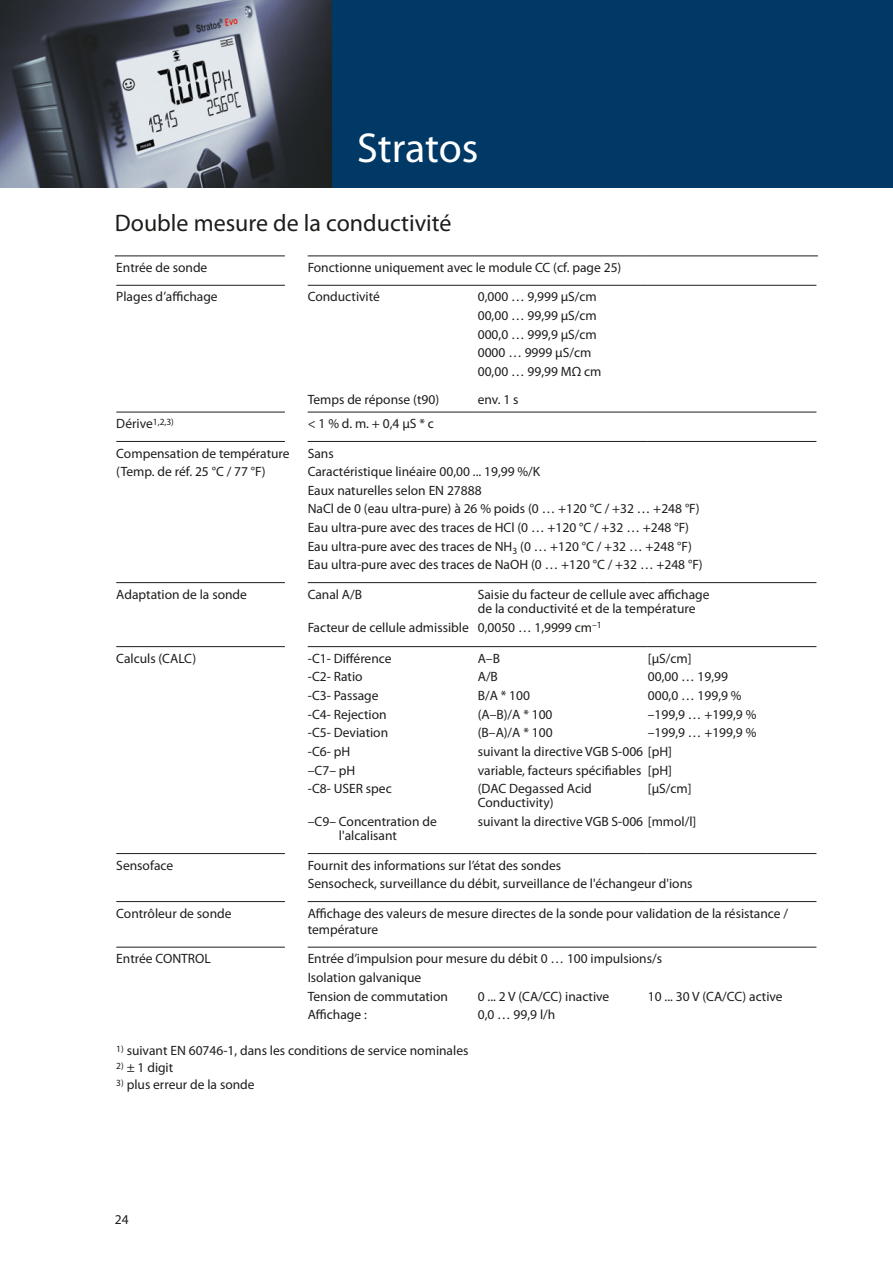
<style>
.page{position:relative;width:893px;height:1263px;background:#fff}
.page>*{position:absolute;margin:0;border:0;box-sizing:border-box;transform-origin:0 0}
.t1{font:42px "Myriad Pro";letter-spacing:-.005em;color:#fff}
.Tabellenüberschrift{font:24px "Myriad Pro";color:#1d1d1b}
.Beschriftungen_MZ_D{font:13.5px/14.2px "Myriad Pro";color:#1d1d1b}
.Tabelle_D{font:13.5px/16.2px "Myriad Pro";color:#1d1d1b}
</style>
<div class="page">
<div style="left:332px;top:0;width:561px;height:187px;background:#003866"></div>
<img style="left:0;top:0;width:332px;height:187px">
<hr style="left:115px;top:256px;width:170px;height:1px;background:#1d1d1b">
<hr style="left:308px;top:256px;width:169px;height:1px;background:#1d1d1b">
<hr style="left:477px;top:256px;width:170px;height:1px;background:#1d1d1b">
<hr style="left:647px;top:256px;width:171px;height:1px;background:#1d1d1b">
<hr style="left:308px;top:441px;width:169px;height:1px;background:#1d1d1b">
<hr style="left:477px;top:441px;width:170px;height:1px;background:#1d1d1b">
<hr style="left:647px;top:441px;width:169px;height:1px;background:#1d1d1b">
<hr style="left:116px;top:285px;width:169px;height:1px;background:#1d1d1b">
<hr style="left:308px;top:285px;width:169px;height:1px;background:#1d1d1b">
<hr style="left:477px;top:285px;width:170px;height:1px;background:#1d1d1b">
<hr style="left:647px;top:285px;width:169px;height:1px;background:#1d1d1b">
<hr style="left:116px;top:441px;width:169px;height:1px;background:#1d1d1b">
<hr style="left:116px;top:582px;width:169px;height:1px;background:#1d1d1b">
<hr style="left:308px;top:582px;width:169px;height:1px;background:#1d1d1b">
<hr style="left:477px;top:582px;width:170px;height:1px;background:#1d1d1b">
<hr style="left:647px;top:582px;width:169px;height:1px;background:#1d1d1b">
<hr style="left:116px;top:646px;width:169px;height:1px;background:#1d1d1b">
<hr style="left:308px;top:646px;width:169px;height:1px;background:#1d1d1b">
<hr style="left:477px;top:646px;width:170px;height:1px;background:#1d1d1b">
<hr style="left:647px;top:646px;width:169px;height:1px;background:#1d1d1b">
<hr style="left:116px;top:853px;width:169px;height:1px;background:#1d1d1b">
<hr style="left:308px;top:853px;width:169px;height:1px;background:#1d1d1b">
<hr style="left:477px;top:853px;width:170px;height:1px;background:#1d1d1b">
<hr style="left:647px;top:853px;width:169px;height:1px;background:#1d1d1b">
<hr style="left:116px;top:901px;width:169px;height:1px;background:#1d1d1b">
<hr style="left:308px;top:901px;width:169px;height:1px;background:#1d1d1b">
<hr style="left:477px;top:901px;width:170px;height:1px;background:#1d1d1b">
<hr style="left:647px;top:901px;width:169px;height:1px;background:#1d1d1b">
<hr style="left:116px;top:947px;width:169px;height:1px;background:#1d1d1b">
<hr style="left:308px;top:947px;width:169px;height:1px;background:#1d1d1b">
<hr style="left:477px;top:947px;width:170px;height:1px;background:#1d1d1b">
<hr style="left:647px;top:947px;width:169px;height:1px;background:#1d1d1b">
<hr style="left:116px;top:412px;width:169px;height:1px;background:#1d1d1b">
<hr style="left:308px;top:412px;width:169px;height:1px;background:#1d1d1b">
<hr style="left:477px;top:412px;width:170px;height:1px;background:#1d1d1b">
<hr style="left:647px;top:412px;width:169px;height:1px;background:#1d1d1b">
<p class="t1" style="left:357px;top:122px;width:123px">Stratos</p>
<p class="Tabellenüberschrift" style="left:115px;top:208px;width:338px">Double mesure de la conductivité</p>
<p class="Beschriftungen_MZ_D" style="left:116px;top:260px;width:93px">Entrée de sonde</p>
<p class="Beschriftungen_MZ_D" style="left:308px;top:260px;width:315px">Fonctionne uniquement avec le module CC (cf. page 25)</p>
<p class="Beschriftungen_MZ_D" style="left:116px;top:290px;width:103px">Plages d’affichage</p>
<p class="Beschriftungen_MZ_D" style="left:308px;top:290px;width:74px">Conductivité</p>
<p class="Beschriftungen_MZ_D" style="left:478px;top:290px;width:121px">0,000 … 9,999 µS/cm</p>
<p class="Beschriftungen_MZ_D" style="left:478px;top:308px;width:121px">00,00 … 99,99 µS/cm</p>
<p class="Beschriftungen_MZ_D" style="left:478px;top:327px;width:121px">000,0 … 999,9 µS/cm</p>
<p class="Beschriftungen_MZ_D" style="left:478px;top:345px;width:115px">0000 … 9999 µS/cm</p>
<p class="Beschriftungen_MZ_D" style="left:478px;top:364px;width:125px">00,00 … 99,99 MΩ cm</p>
<p class="Beschriftungen_MZ_D" style="left:308px;top:392px;width:133px">Temps de réponse (t90)</p>
<p class="Beschriftungen_MZ_D" style="left:478px;top:392px;width:42px">env. 1 s</p>
<p class="Beschriftungen_MZ_D" style="left:116px;top:416px;width:59px">Dérive<sup>1,2,3)</sup></p>
<p class="Beschriftungen_MZ_D" style="left:308px;top:416px;width:128px">&lt; 1 % d. m. + 0,4 µS * c</p>
<p class="Beschriftungen_MZ_D" style="left:116px;top:446px;width:175px">Compensation de température</p>
<p class="Tabelle_D" style="left:308px;top:445px;width:28px">Sans</p>
<p class="Beschriftungen_MZ_D" style="left:116px;top:464px;width:151px">(Temp. de réf. 25 °C / 77 °F)</p>
<p class="Tabelle_D" style="left:308px;top:463px;width:234px">Caractéristique linéaire 00,00 ... 19,99 %/K</p>
<p class="Tabelle_D" style="left:308px;top:482px;width:176px">Eaux naturelles selon EN 27888</p>
<p class="Tabelle_D" style="left:308px;top:501px;width:394px">NaCl de 0 (eau ultra-pure) à 26 % poids (0 … +120 °C / +32 … +248 °F)</p>
<p class="Tabelle_D" style="left:308px;top:519px;width:383px">Eau ultra-pure avec des traces de HCl (0 … +120 °C / +32 … +248 °F)</p>
<p class="Tabelle_D" style="left:308px;top:538px;width:386px">Eau ultra-pure avec des traces de NH<sub>3</sub> (0 … +120 °C / +32 … +248 °F)</p>
<p class="Tabelle_D" style="left:308px;top:556px;width:397px">Eau ultra-pure avec des traces de NaOH (0 … +120 °C / +32 … +248 °F)</p>
<p class="Beschriftungen_MZ_D" style="left:116px;top:587px;width:132px">Adaptation de la sonde</p>
<p class="Beschriftungen_MZ_D" style="left:308px;top:587px;width:56px">Canal A/B</p>
<p class="Beschriftungen_MZ_D" style="left:478px;top:587px;width:233px">Saisie du facteur de cellule avec affichage de la conductivité et de la température</p>
<p class="Beschriftungen_MZ_D" style="left:308px;top:620px;width:163px">Facteur de cellule admissible</p>
<p class="Beschriftungen_MZ_D" style="left:478px;top:620px;width:125px">0,0050 … 1,9999 cm<sup>–1</sup></p>
<p class="Beschriftungen_MZ_D" style="left:116px;top:651px;width:81px">Calculs (CALC)</p>
<p class="Beschriftungen_MZ_D" style="left:308px;top:651px;width:85px">-C1- Différence</p>
<p class="Beschriftungen_MZ_D" style="left:478px;top:651px;width:24px">A–B</p>
<p class="Beschriftungen_MZ_D" style="left:648px;top:651px;width:45px">[µS/cm]</p>
<p class="Beschriftungen_MZ_D" style="left:308px;top:669px;width:57px">-C2- Ratio</p>
<p class="Beschriftungen_MZ_D" style="left:478px;top:669px;width:22px">A/B</p>
<p class="Beschriftungen_MZ_D" style="left:648px;top:669px;width:82px">00,00 … 19,99</p>
<p class="Beschriftungen_MZ_D" style="left:308px;top:688px;width:72px">-C3- Passage</p>
<p class="Beschriftungen_MZ_D" style="left:478px;top:688px;width:54px">B/A * 100</p>
<p class="Beschriftungen_MZ_D" style="left:648px;top:688px;width:95px">000,0 … 199,9 %</p>
<p class="Beschriftungen_MZ_D" style="left:308px;top:707px;width:80px">-C4- Rejection</p>
<p class="Beschriftungen_MZ_D" style="left:478px;top:707px;width:76px">(A–B)/A * 100</p>
<p class="Beschriftungen_MZ_D" style="left:648px;top:707px;width:110px">–199,9 … +199,9 %</p>
<p class="Beschriftungen_MZ_D" style="left:308px;top:725px;width:82px">-C5- Deviation</p>
<p class="Beschriftungen_MZ_D" style="left:478px;top:725px;width:76px">(B–A)/A * 100</p>
<p class="Beschriftungen_MZ_D" style="left:648px;top:725px;width:110px">–199,9 … +199,9 %</p>
<p class="Beschriftungen_MZ_D" style="left:308px;top:744px;width:44px">-C6- pH</p>
<p class="Beschriftungen_MZ_D" style="left:478px;top:744px;width:196px">suivant la directive VGB S-006 [pH]</p>
<p class="Beschriftungen_MZ_D" style="left:308px;top:763px;width:49px">–C7– pH</p>
<p class="Beschriftungen_MZ_D" style="left:478px;top:763px;width:165px">variable, facteurs spécifiables</p>
<p class="Beschriftungen_MZ_D" style="left:648px;top:763px;width:26px">[pH]</p>
<p class="Beschriftungen_MZ_D" style="left:308px;top:781px;width:86px">-C8- USER spec</p>
<p class="Beschriftungen_MZ_D" style="left:478px;top:781px;width:116px">(DAC Degassed Acid<br>Conductivity)</p>
<p class="Beschriftungen_MZ_D" style="left:648px;top:781px;width:45px">[µS/cm]</p>
<p class="Beschriftungen_MZ_D" style="left:339px;top:814px;width:99px;text-indent:-31px">–C9– Concentration de l'alcalisant</p>
<p class="Beschriftungen_MZ_D" style="left:478px;top:814px;width:220px">suivant la directive VGB S-006 [mmol/l]</p>
<p class="Beschriftungen_MZ_D" style="left:116px;top:858px;width:58px">Sensoface</p>
<p class="Beschriftungen_MZ_D" style="left:308px;top:858px;width:255px">Fournit des informations sur l’état des sondes</p>
<p class="Beschriftungen_MZ_D" style="left:308px;top:876px;width:386px">Sensocheck, surveillance du débit, surveillance de l'échangeur d'ions</p>
<p class="Tabelle_D" style="left:116px;top:905px;width:117px">Contrôleur de sonde</p>
<p class="Tabelle_D" style="left:308px;top:905px;width:482px">Affichage des valeurs de mesure directes de la sonde pour validation de la résistance / température</p>
<p class="Tabelle_D" style="left:116px;top:950px;width:96px">Entrée CONTROL</p>
<p class="Tabelle_D" style="left:308px;top:950px;width:356px">Entrée d’impulsion pour mesure du débit 0 … 100 impulsions/s</p>
<p class="Tabelle_D" style="left:308px;top:969px;width:115px">Isolation galvanique</p>
<p class="Tabelle_D" style="left:308px;top:988px;width:142px">Tension de commutation</p>
<p class="Tabelle_D" style="left:478px;top:988px;width:133px">0 ... 2 V (CA/CC) inactive</p>
<p class="Tabelle_D" style="left:648px;top:988px;width:136px">10 ... 30 V (CA/CC) active</p>
<p class="Tabelle_D" style="left:308px;top:1006px;width:61px">Affichage :</p>
<p class="Tabelle_D" style="left:478px;top:1006px;width:79px">0,0 … 99,9 l/h</p>
<p class="Tabelle_D" style="left:116px;top:1042px;width:354px"><sup>1)</sup> suivant EN 60746-1, dans les conditions de service nominales</p>
<p class="Tabelle_D" style="left:116px;top:1059px;width:58px"><sup>2)</sup> ± 1 digit</p>
<p class="Tabelle_D" style="left:116px;top:1076px;width:140px"><sup>3)</sup> plus erreur de la sonde</p>
<p class="Tabelle_D" style="left:115px;top:1211px;width:15px">24</p>
</div>
